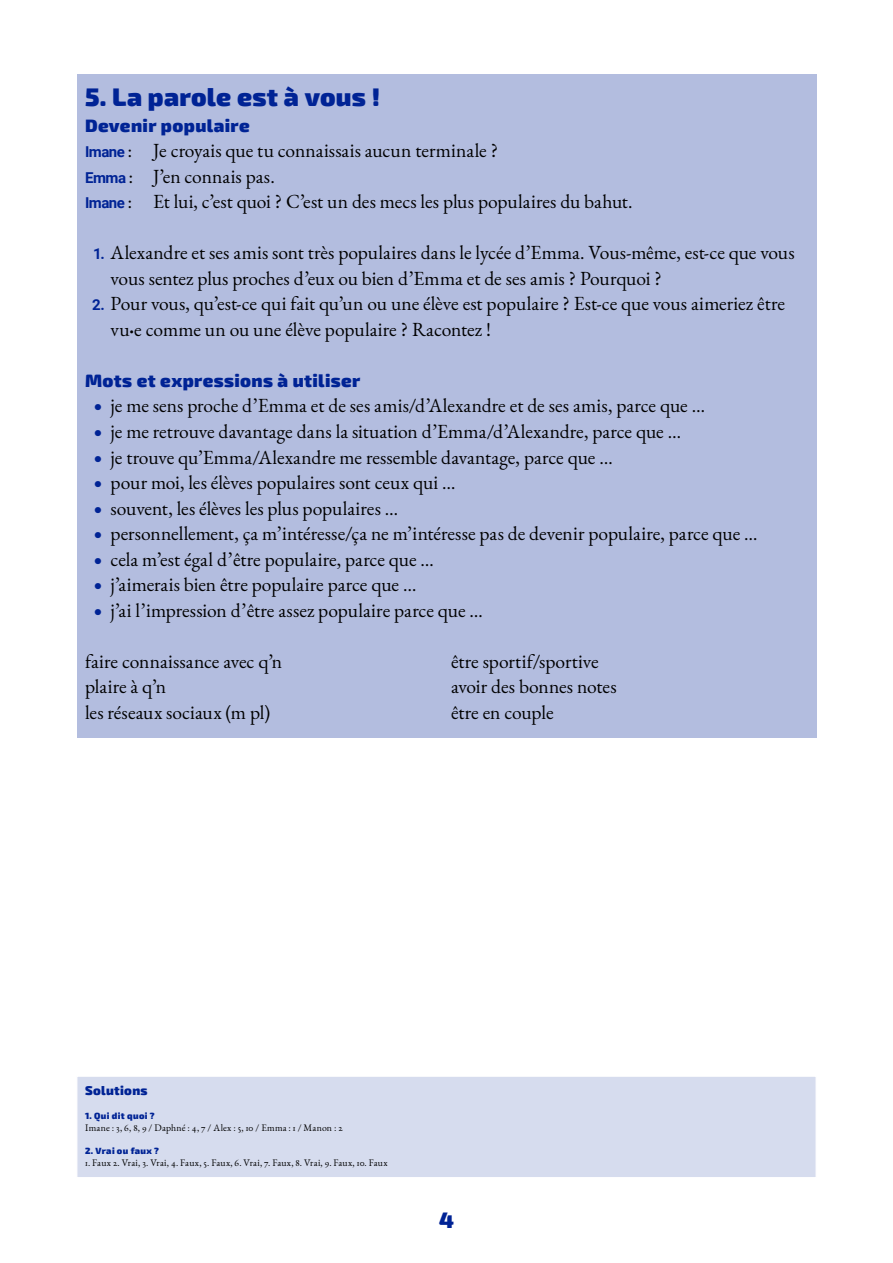
<style>
.page{position:relative;width:893px;height:1263px;background:#fff}
.page>*{position:absolute;margin:0;border:0;box-sizing:border-box;transform-origin:0 0}
.t1{font:900 25.5px "Exo 2";letter-spacing:.01em;color:#002395}
.t2{font:900 22.5px "Exo 2";color:#002395}
.t3{font:19.5px/25.5px "EB Garamond";letter-spacing:-.005em;color:#000}
.t4{font:900 18px "Exo 2";letter-spacing:.02em;color:#002395}
.t5{font:900 12.75px "Exo 2";letter-spacing:.025em;color:#002395}
.t6{font:9.75px "EB Garamond";letter-spacing:.015em;color:#000}
.t7{font:900 9px "Exo 2";letter-spacing:.045em;color:#002395}
.s1{font-family:"Roboto";font-weight:700;font-size:15px;color:#002395}
.s2{font-size:11.25px}
.s3{font-family:"Athelas";font-size:15px;color:#002395}
</style>
<div class="page">
<div style="left:77px;top:74px;width:739px;height:664px;background:#b3bddf"></div>
<div style="left:77px;top:1076px;width:739px;height:102px;background:#d6dcee;border:1px solid #fff"></div>
<h1 class="t1" style="left:85px;top:82px;width:297px">5. La parole est à vous !</h1>
<p class="t4" style="left:85px;top:114px;width:166px">Devenir populaire</p>
<p class="t3" style="left:85px;top:138px;width:549px"><span class="s1">Imane</span> : Je croyais que tu connaissais aucun terminale ?<br><span class="s1">Emma</span> : J’en connais pas.<br><span class="s1">Imane</span> : Et lui, c’est quoi ? C’est un des mecs les plus populaires du bahut.</p>
<p class="t3" style="left:111px;top:240px;width:686px;text-indent:-17px"><span class="s1">1.</span> Alexandre et ses amis sont très populaires dans le lycée d’Emma. Vous-même, est-ce que vous vous sentez plus proches d’eux ou bien d’Emma et de ses amis ? Pourquoi ?</p>
<p class="t3" style="left:111px;top:291px;width:676px;text-indent:-18px"><span class="s1">2.</span> Pour vous, qu’est-ce qui fait qu’un ou une élève est populaire ? Est-ce que vous aimeriez être vu<span class="s2">•</span>e comme un ou une élève populaire ? Racontez !</p>
<p class="t4" style="left:85px;top:370px;width:277px">Mots et expressions à utiliser</p>
<p class="t3" style="left:94px;top:393px;width:613px"><span class="s3">○</span> je me sens proche d’Emma et de ses amis/d’Alexandre et de ses amis, parce que …</p>
<p class="t3" style="left:94px;top:419px;width:589px"><span class="s3">○</span> je me retrouve davantage dans la situation d’Emma/d’Alexandre, parce que …</p>
<p class="t3" style="left:94px;top:444px;width:521px"><span class="s3">○</span> je trouve qu’Emma/Alexandre me ressemble davantage, parce que …</p>
<p class="t3" style="left:94px;top:470px;width:364px"><span class="s3">○</span> pour moi, les élèves populaires sont ceux qui …</p>
<p class="t3" style="left:94px;top:495px;width:306px"><span class="s3">○</span> souvent, les élèves les plus populaires …</p>
<p class="t3" style="left:94px;top:521px;width:666px"><span class="s3">○</span> personnellement, ça m’intéresse/ça ne m’intéresse pas de devenir populaire, parce que …</p>
<p class="t3" style="left:94px;top:546px;width:342px"><span class="s3">○</span> cela m’est égal d’être populaire, parce que …</p>
<p class="t3" style="left:94px;top:572px;width:324px"><span class="s3">○</span> j’aimerais bien être populaire parce que …</p>
<p class="t3" style="left:94px;top:597px;width:391px"><span class="s3">○</span> j’ai l’impression d’être assez populaire parce que …</p>
<p class="t3" style="left:85px;top:648px;width:199px">faire connaissance avec q’n plaire à q’n<br>les réseaux sociaux (m pl)</p>
<p class="t3" style="left:451px;top:648px;width:167px">être sportif/sportive avoir des bonnes notes être en couple</p>
<p class="t5" style="left:85px;top:1083px;width:64px">Solutions</p>
<p class="t7" style="left:85px;top:1110px;width:71px">1. Qui dit quoi ?</p>
<p class="t6" style="left:85px;top:1121px;width:259px">Imane : 3, 6, 8, 9 / Daphné : 4, 7 / Alex : 5, 10 / Emma : 1 / Manon : 2</p>
<p class="t7" style="left:85px;top:1145px;width:76px">2. Vrai ou faux ?</p>
<p class="t6" style="left:85px;top:1156px;width:304px">1. Faux 2. Vrai, 3. Vrai, 4. Faux, 5. Faux, 6. Vrai, 7. Faux, 8. Vrai, 9. Faux, 10. Faux</p>
<p class="t2" style="left:439px;top:1206px;width:16px">4</p>
</div>
